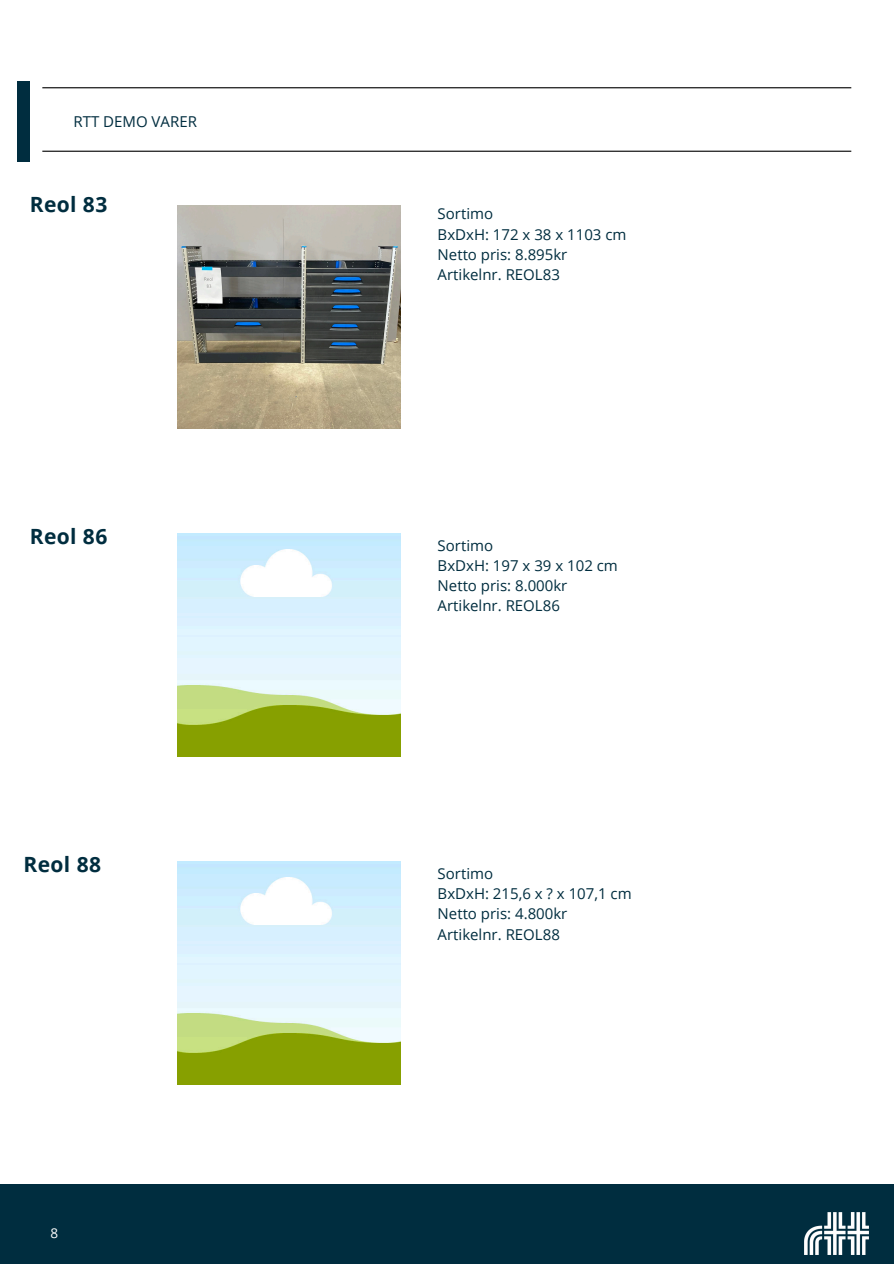
<style>
.page{position:relative;width:894px;height:1264px;background:#fff}
.page>*{position:absolute;margin:0;border:0;box-sizing:border-box;transform-origin:0 0}
.t1{font:700 21px "Open Sans";letter-spacing:.02em;color:#002d3f}
.t2{font:15px "Open Sans";color:#002d3f}
.t3{font:13.5px "Open Sans";color:#fefefe}
</style>
<div class="page">
<div style="left:0;top:1183px;width:893px;height:80px;background:#002d3f"></div>
<img style="left:804px;top:1212px;width:64px;height:42px">
<hr style="left:42px;top:151px;width:809px;height:1px;background:#000">
<hr style="left:42px;top:87px;width:809px;height:1px;background:#000">
<div style="left:17px;top:81px;width:13px;height:80px;background:#002d3f"></div>
<img style="left:177px;top:205px;width:223px;height:223px">
<img style="left:177px;top:533px;width:223px;height:223px">
<img style="left:177px;top:861px;width:223px;height:223px">
<p class="t2" style="left:73px;top:111px;width:125px">RTT DEMO VARER</p>
<p class="t1" style="left:30px;top:190px;width:79px">Reol 83</p>
<p class="t1" style="left:30px;top:521px;width:79px">Reol 86</p>
<p class="t1" style="left:23px;top:849px;width:79px">Reol 88</p>
<p class="t3" style="left:51px;top:1223px;width:9px">8</p>
<h1 class="t2" style="left:437px;top:203px;width:57px">Sortimo</h1>
<p class="t2" style="left:437px;top:224px;width:190px">BxDxH: 172 x 38 x 1103 cm</p>
<p class="t2" style="left:437px;top:244px;width:131px">Netto pris: 8.895kr</p>
<p class="t2" style="left:437px;top:264px;width:124px">Artikelnr. REOL83</p>
<h1 class="t2" style="left:437px;top:534px;width:57px">Sortimo</h1>
<p class="t2" style="left:437px;top:555px;width:182px">BxDxH: 197 x 39 x 102 cm</p>
<p class="t2" style="left:437px;top:575px;width:131px">Netto pris: 8.000kr</p>
<p class="t2" style="left:437px;top:595px;width:124px">Artikelnr. REOL86</p>
<p class="t2" style="left:437px;top:862px;width:57px">Sortimo</p>
<p class="t2" style="left:437px;top:883px;width:195px">BxDxH: 215,6 x ? x 107,1 cm</p>
<p class="t2" style="left:437px;top:903px;width:131px">Netto pris: 4.800kr</p>
<p class="t2" style="left:437px;top:923px;width:124px">Artikelnr. REOL88</p>
</div>
